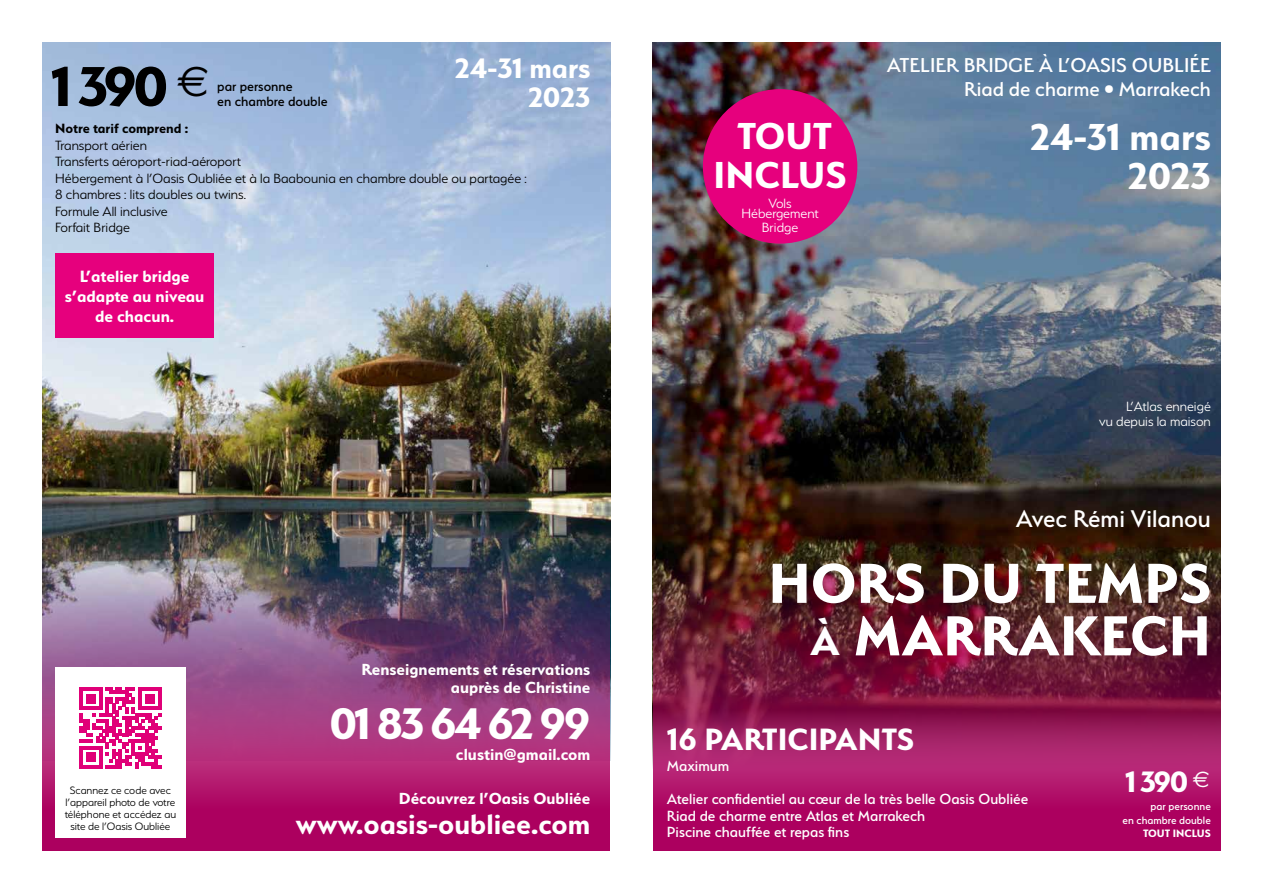
<style>
.page{position:relative;width:1263px;height:893px;background:#fff}
.page>*{position:absolute;margin:0;border:0;box-sizing:border-box;transform-origin:0 0}
.t1{font:700 63px/52.5px "Serenity";color:#fff;text-align:right}
.t2{font:700 62.85px "Serenity";color:#000}
.t3{font:700 49.5px "Serenity";letter-spacing:-.05em;color:#fff}
.t4{font:700 42px/39px "Serenity";color:#fff;text-align:right}
.t5{font:700 34.5px "Serenity";color:#fff}
.t6{font:700 33px "Serenity";color:#fff}
.t7{font:700 31.5px/29.2px "Serenity";color:#fff;text-align:right}
.t8{font:500 27px "Serenity";color:#fff}
.t9{font:500 22.5px/24px "Serenity";color:#fff;text-align:right}
.t10{font:700 18.3px/20.1px "Serenity";color:#fff;text-align:center}
.t11{font:700 18px/18px "Serenity";color:#fff;text-align:right}
.t12{font:500 16.5px/33.5px "Serenity";color:#fff}
.t13{font:300 15px/16.5px "Serenity";color:#000}
.t14{font:300 15px/13.5px "Serenity";color:#fff;text-align:center}
.t15{font:500 15px/15px "Serenity";color:#000}
.t16{font:700 15px "Serenity";color:#000}
.t17{font:300 12px/12px "Serenity";color:#000;text-align:center}
.t18{font:500 12px/13.5px "Serenity";color:#fff;text-align:right}
.t19{font:700 12px "Serenity";color:#fff}
.s1{font-size:45px}
</style>
<div class="page">
<img style="left:43px;top:43px;width:567px;height:500px">
<img style="left:653px;top:43px;width:567px;height:500px">
<img style="left:43px;top:543px;width:567px;height:307px">
<img style="left:653px;top:543px;width:567px;height:307px">
<div style="left:55px;top:667px;width:130px;height:170px;background:#fff"></div>
<svg style="left:80px;top:687px;width:81px;height:82px"></svg>
<div style="left:55px;top:253px;width:159px;height:85px;background:#e6007d"></div>
<div style="left:703px;top:89px;width:154px;height:155px;background:#e6007d;border-radius:50%"></div>
<h2 class="t2" style="left:51px;top:51px;width:160px">1 390 <sup>e</sup></h2>
<p class="t15" style="left:217px;top:79px;width:112px">par personne<br>en chambre double</p>
<h3 class="t7" style="left:455px;top:53px;width:137px">24-31 mars<br>2023</h3>
<p class="t16" style="left:55px;top:120px;width:134px">Notre tarif comprend :</p>
<p class="t13" style="left:55px;top:137px;width:473px">Transport aérien<br>Transferts aéroport-riad-aéroport<br>Hébergement à l’Oasis Oubliée et à la Baabounia en chambre double ou partagée :<br>8 chambres : lits doubles ou twins.<br>Formule All inclusive<br>Forfait Bridge</p>
<p class="t10" style="left:65px;top:266px;width:141px">L’atelier bridge s’adapte au niveau de chacun.</p>
<p class="t17" style="left:65px;top:784px;width:113px">Scannez ce code avec l’appareil photo de votre téléphone et accédez au site de l’Oasis Oubliée</p>
<p class="t11" style="left:361px;top:660px;width:230px">Renseignements et réservations auprès de Christine</p>
<h3 class="t3" style="left:329px;top:696px;width:262px">01 83 64 62 99</h3>
<p class="t11" style="left:456px;top:745px;width:136px">clustin@gmail.com</p>
<p class="t11" style="left:399px;top:789px;width:193px">Découvrez l’Oasis Oubliée</p>
<h3 class="t7" style="left:296px;top:809px;width:296px">www.oasis-oubliee.com</h3>
<h3 class="t4" style="left:713px;top:116px;width:135px;text-align:center">TOUT<br>INCLUS</h3>
<p class="t14" style="left:769px;top:196px;width:24px">Vols</p>
<p class="t14" style="left:741px;top:207px;width:79px">Hébergement<br>Bridge</p>
<h3 class="t9" style="left:887px;top:53px;width:326px">ATELIER BRIDGE À L’OASIS OUBLIÉE<br>Riad de charme • Marrakech</h3>
<h3 class="t4" style="left:1030px;top:117px;width:182px">24-31 mars<br>2023</h3>
<p class="t14" style="left:1099px;top:399px;width:113px;line-height:15px;text-align:right">L’Atlas enneigé<br>vu depuis la maison</p>
<h3 class="t8" style="left:1016px;top:504px;width:196px">Avec Rémi Vilanou</h3>
<h1 class="t1" style="left:768px;top:556px;width:444px">HORS DU TEMPS<br><span class="s1">À</span> MARRAKECH</h1>
<h3 class="t5" style="left:667px;top:720px;width:249px">16 PARTICIPANTS</h3>
<p class="t12" style="left:667px;top:749px;width:363px">Maximum<br>Atelier confidentiel au cœur de la très belle Oasis Oubliée</p>
<p class="t12" style="left:667px;top:807px;width:260px;line-height:16.5px">Riad de charme entre Atlas et Marrakech<br>Piscine chauffée et repas fins</p>
<h3 class="t6" style="left:1125px;top:763px;width:86px">1 390 <sup>e</sup></h3>
<p class="t18" style="left:1122px;top:800px;width:90px">par personne<br>en chambre double</p>
<p class="t19" style="left:1143px;top:827px;width:69px">TOUT INCLUS</p>
</div>
